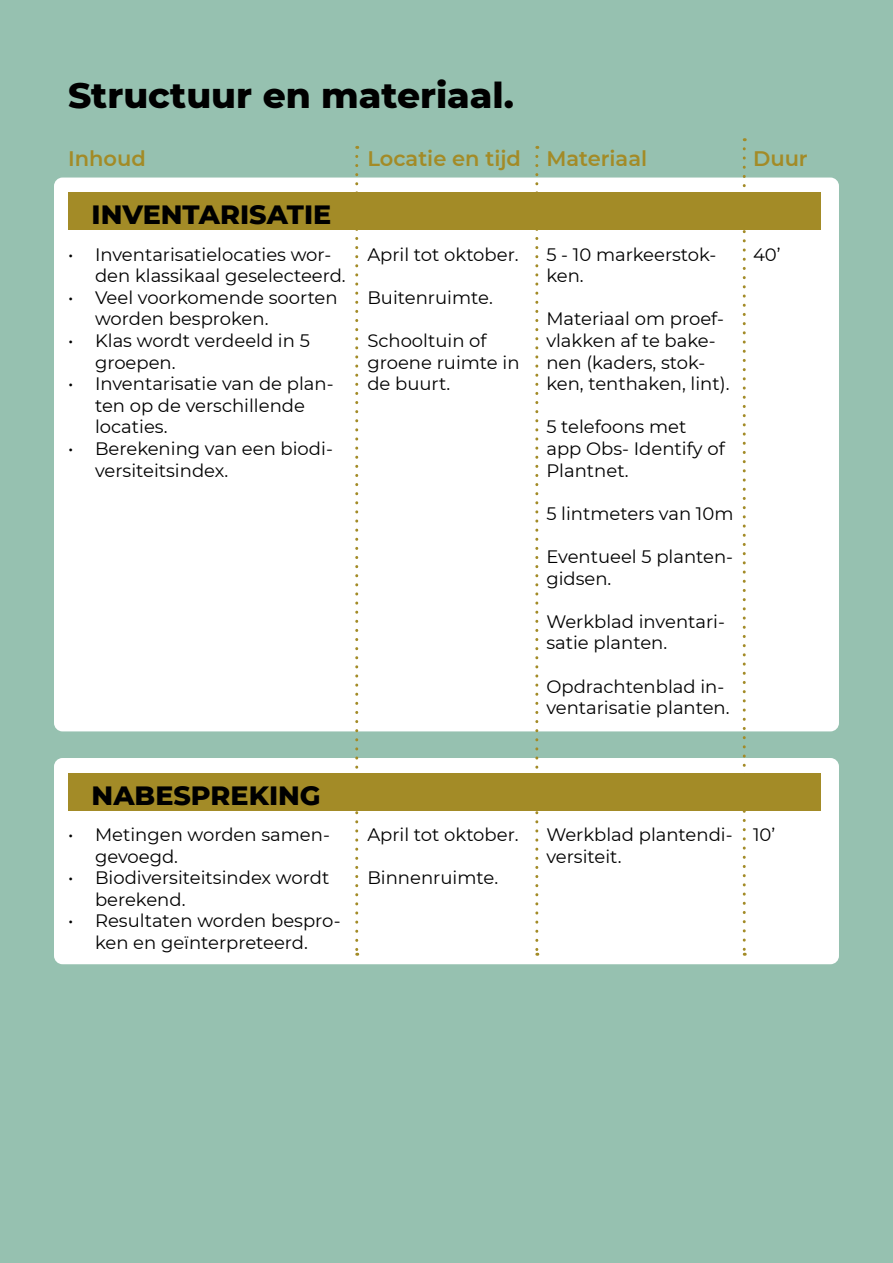
<style>
.page{position:relative;width:893px;height:1263px;background:#96c1b0}
.page>*{position:absolute;margin:0;border:0;box-sizing:border-box;transform-origin:0 0}
.t1{font:800 36px "Montserrat";color:#000}
.t2{font:800 27px "Montserrat";color:#000}
.t3{font:600 21px "Montserrat";color:#a38b27}
.t4{font:18px/21.6px "Montserrat";color:#000}
</style>
<div class="page">
<div style="left:54px;top:758px;width:785px;height:206px;background:#fff;border-radius:9px"></div>
<div style="left:68px;top:773px;width:753px;height:37px;background:#a38b27"></div>
<div style="left:54px;top:178px;width:785px;height:553px;background:#fff;border-radius:9px"></div>
<svg style="left:535px;top:156px;width:3px;height:800px"></svg>
<svg style="left:743px;top:149px;width:3px;height:807px"></svg>
<svg style="left:355px;top:156px;width:3px;height:800px"></svg>
<div style="left:68px;top:192px;width:753px;height:38px;background:#a38b27"></div>
<h1 class="t1" style="left:68px;top:69px;width:447px">Structuur en materiaal.</h1>
<p class="t3" style="left:68px;top:144px;width:79px">Inhoud</p>
<p class="t3" style="left:367px;top:144px;width:281px">Locatie en tijd Materiaal</p>
<p class="t3" style="left:753px;top:143px;width:56px">Duur</p>
<h2 class="t2" style="left:92px;top:195px;width:241px">INVENTARISATIE</h2>
<p class="t4" style="left:95px;top:243px;width:252px;text-indent:-27px">• Inventarisatielocaties wor&shy;den klassikaal geselecteerd.</p>
<p class="t4" style="left:95px;top:286px;width:244px;text-indent:-27px">• Veel voorkomende soorten worden besproken.</p>
<p class="t4" style="left:95px;top:329px;width:216px;text-indent:-27px">• Klas wordt verdeeld in 5 groepen.</p>
<p class="t4" style="left:95px;top:372px;width:240px;text-indent:-27px">• Inventarisatie van de plan&shy;ten op de verschillende locaties.</p>
<p class="t4" style="left:95px;top:437px;width:239px;text-indent:-27px">• Berekening van een biodi&shy;versiteitsindex.</p>
<p class="t4" style="left:367px;top:243px;width:153px">April tot oktober.</p>
<p class="t4" style="left:367px;top:286px;width:127px">Buitenruimte.</p>
<p class="t4" style="left:367px;top:329px;width:154px">Schooltuin of groene ruimte in de buurt.</p>
<h2 class="t2" style="left:92px;top:775px;width:231px">NABESPREKING</h2>
<p class="t4" style="left:95px;top:823px;width:236px;text-indent:-27px">• Metingen worden samen&shy;gevoegd.</p>
<p class="t4" style="left:95px;top:866px;width:236px;text-indent:-27px">• Biodiversiteitsindex wordt berekend.</p>
<p class="t4" style="left:68px;top:909px;width:274px;text-align:center">• Resultaten worden bespro&shy;ken en geïnterpreteerd.</p>
<p class="t4" style="left:367px;top:823px;width:153px">April tot oktober.</p>
<p class="t4" style="left:367px;top:866px;width:132px">Binnenruimte.</p>
<p class="t4" style="left:546px;top:243px;width:172px">5 - 10 markeerstok&shy;ken.</p>
<p class="t4" style="left:546px;top:307px;width:185px">Materiaal om proef&shy;vlakken af te bake&shy;nen (kaders, stok&shy;ken, tenthaken, lint).</p>
<p class="t4" style="left:546px;top:415px;width:180px">5 telefoons met app Obs- Identify of<br>Plantnet.</p>
<p class="t4" style="left:546px;top:502px;width:189px">5 lintmeters van 10m</p>
<p class="t4" style="left:546px;top:545px;width:188px">Eventueel 5 planten&shy;gidsen.</p>
<p class="t4" style="left:546px;top:610px;width:180px">Werkblad inventari&shy;satie planten.</p>
<p class="t4" style="left:546px;top:675px;width:185px">Opdrachtenblad in&shy;ventarisatie planten.</p>
<p class="t4" style="left:753px;top:243px;width:29px">40’</p>
<p class="t4" style="left:546px;top:823px;width:188px">Werkblad plantendi&shy;versiteit.</p>
<p class="t4" style="left:753px;top:823px;width:24px">10’</p>
</div>
